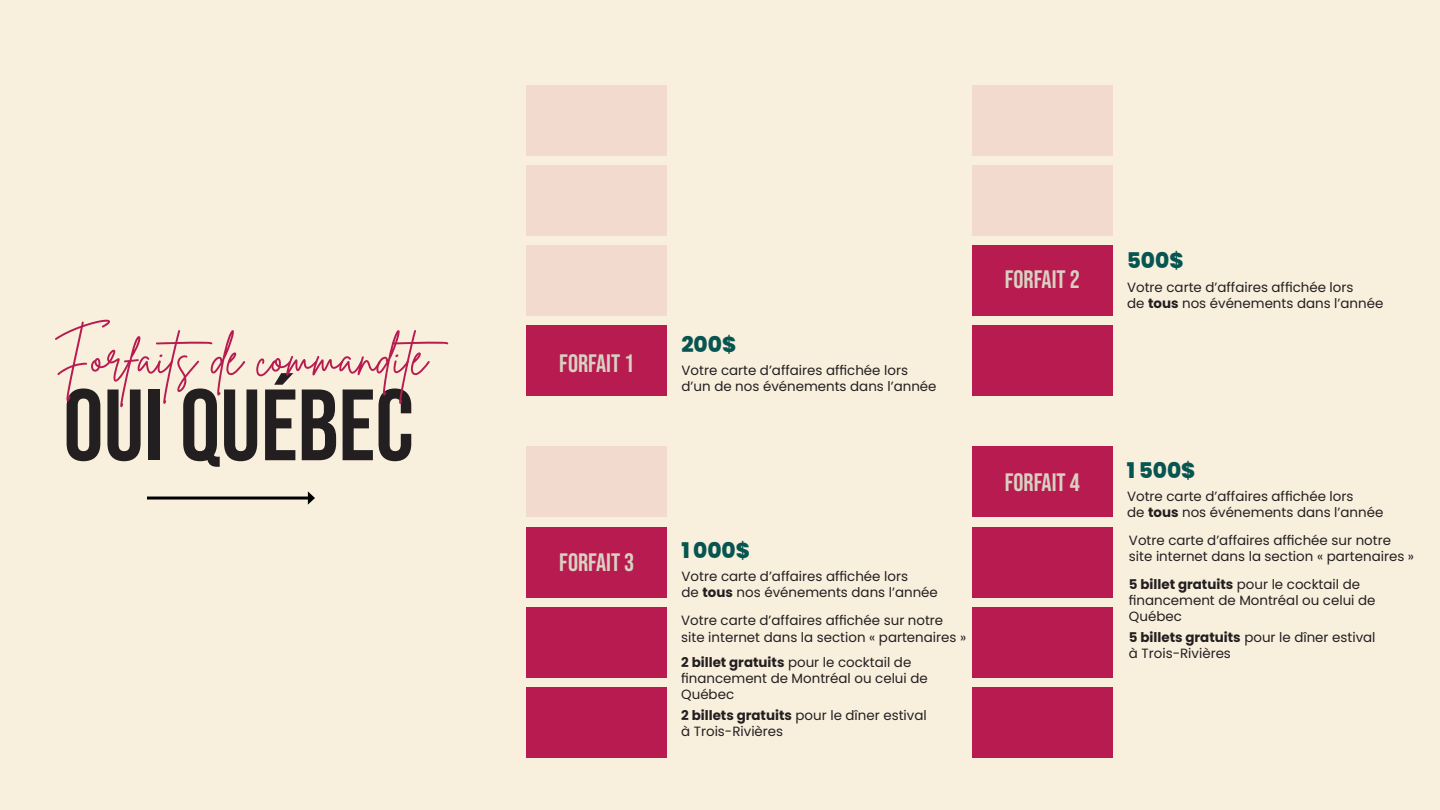
<style>
.page{position:relative;width:1440px;height:810px;background:#f9efdd}
.page>*{position:absolute;margin:0;border:0;box-sizing:border-box;transform-origin:0 0}
.t1{font:101.02px "Bebas Neue";color:#231f20}
.t2{font:50.25px "Brittany Signature";color:#b71b4f}
.t3{font:25.2px "Bebas Neue";color:#d8d1c2}
.t4{font:800 21.6px "Poppins";color:#075551}
.t5{font:13.42px/16.1px "Poppins";color:#231f20}
.s1{font-weight:700}
</style>
<div class="page">
<div style="left:527px;top:85px;width:140px;height:71px;background:#f2dacf"></div>
<div style="left:527px;top:325px;width:140px;height:71px;background:#b71b4f"></div>
<div style="left:527px;top:245px;width:140px;height:71px;background:#f2dacf"></div>
<div style="left:527px;top:165px;width:140px;height:71px;background:#f2dacf"></div>
<div style="left:972px;top:85px;width:140px;height:71px;background:#f2dacf"></div>
<div style="left:972px;top:325px;width:140px;height:71px;background:#b71b4f"></div>
<div style="left:972px;top:245px;width:140px;height:71px;background:#b71b4f"></div>
<div style="left:972px;top:165px;width:140px;height:71px;background:#f2dacf"></div>
<div style="left:527px;top:447px;width:140px;height:70px;background:#f2dacf"></div>
<div style="left:527px;top:687px;width:140px;height:71px;background:#b71b4f"></div>
<div style="left:527px;top:607px;width:140px;height:71px;background:#b71b4f"></div>
<div style="left:527px;top:527px;width:140px;height:70px;background:#b71b4f"></div>
<div style="left:972px;top:447px;width:140px;height:70px;background:#b71b4f"></div>
<div style="left:972px;top:687px;width:140px;height:71px;background:#b71b4f"></div>
<div style="left:972px;top:607px;width:140px;height:71px;background:#b71b4f"></div>
<div style="left:972px;top:527px;width:140px;height:70px;background:#b71b4f"></div>
<hr style="left:147px;top:497px;width:164px;height:3px;background:#000001">
<svg style="left:308px;top:491px;width:7px;height:14px"></svg>
<h2 class="t2" style="left:52px;top:326px;width:411px">Forfaits de commandite</h2>
<h1 class="t1" style="left:63px;top:368px;width:352px">OUI QUÉBEC</h1>
<h3 class="t3" style="left:559px;top:349px;width:77px">FORFAIT 1</h3>
<h3 class="t3" style="left:559px;top:548px;width:77px">FORFAIT 3</h3>
<h3 class="t4" style="left:681px;top:332px;width:56px">200$</h3>
<p class="t5" style="left:682px;top:362px;width:256px">Votre carte d’affaires affichée lors d’un de nos événements dans l’année</p>
<h3 class="t4" style="left:681px;top:538px;width:70px">1 000$</h3>
<p class="t5" style="left:682px;top:569px;width:258px">Votre carte d’affaires affichée lors<br>de <span class="s1">tous</span> nos événements dans l’année</p>
<p class="t5" style="left:681px;top:613px;width:287px">Votre carte d’affaires affichée sur notre site internet dans la section « partenaires »</p>
<p class="t5" style="left:681px;top:654px;width:248px"><span class="s1">2 billet gratuits</span> pour le cocktail de financement de Montréal ou celui de<br>Québec</p>
<p class="t5" style="left:681px;top:707px;width:247px"><span class="s1">2 billets gratuits</span> pour le dîner estival à Trois-Rivières</p>
<h3 class="t3" style="left:1005px;top:265px;width:77px">FORFAIT 2</h3>
<h3 class="t3" style="left:1005px;top:468px;width:77px">FORFAIT 4</h3>
<h3 class="t4" style="left:1127px;top:248px;width:58px">500$</h3>
<p class="t5" style="left:1127px;top:279px;width:258px">Votre carte d’affaires affichée lors<br>de <span class="s1">tous</span> nos événements dans l’année</p>
<h3 class="t4" style="left:1127px;top:458px;width:70px">1 500$</h3>
<p class="t5" style="left:1127px;top:489px;width:258px">Votre carte d’affaires affichée lors<br>de <span class="s1">tous</span> nos événements dans l’année</p>
<p class="t5" style="left:1129px;top:532px;width:287px">Votre carte d’affaires affichée sur notre site internet dans la section « partenaires »</p>
<p class="t5" style="left:1129px;top:576px;width:248px"><span class="s1">5 billet gratuits</span> pour le cocktail de financement de Montréal ou celui de<br>Québec</p>
<p class="t5" style="left:1129px;top:629px;width:248px"><span class="s1">5 billets gratuits</span> pour le dîner estival à Trois-Rivières</p>
</div>
